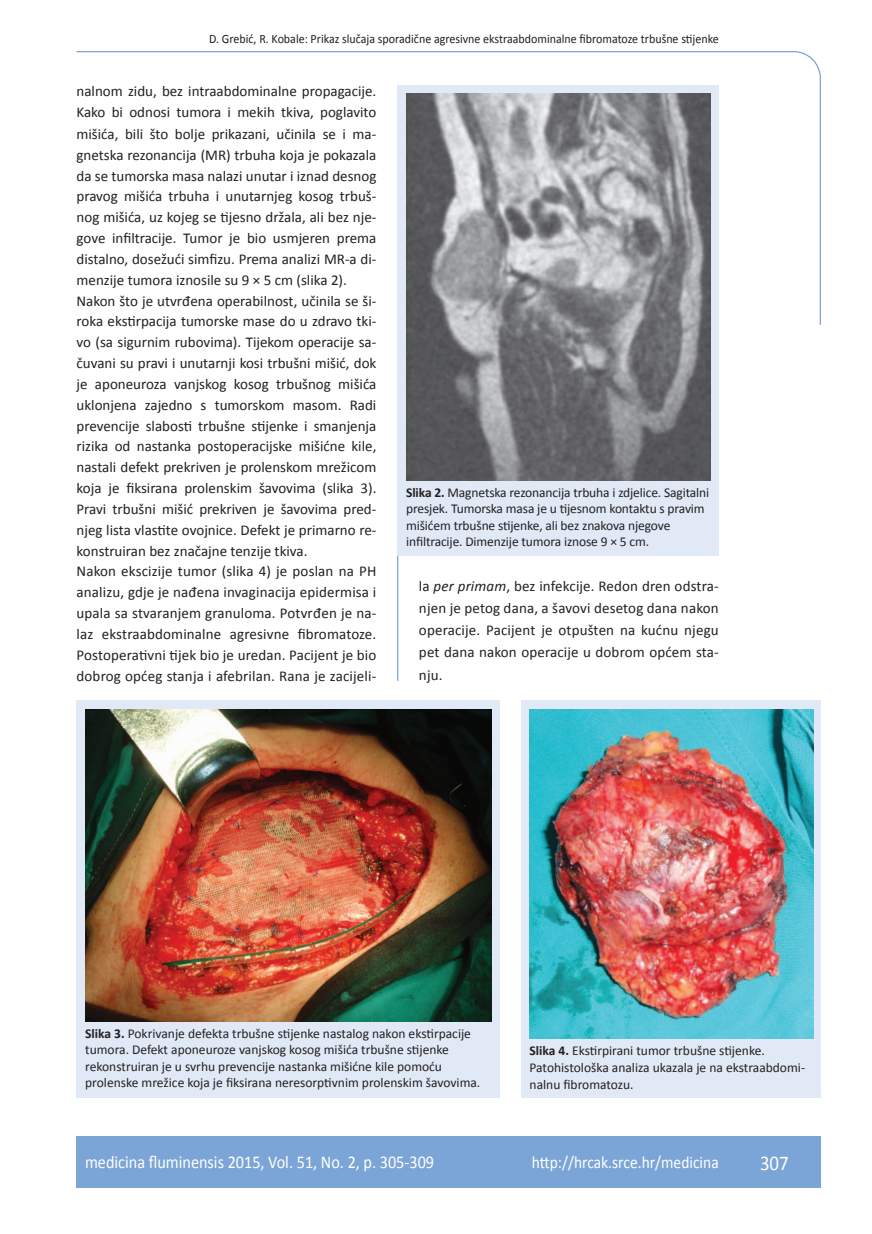
<style>
.page{position:relative;width:872px;height:1234px;background:#fff}
.page>*{position:absolute;margin:0;border:0;box-sizing:border-box;transform-origin:0 0}
.t1{font:21px "Calibri";color:#fff;scale:.9 1}
.t2{font:18px "Calibri";color:#fff;scale:.9 1}
.t3{font:17.25px "Calibri";color:#fff;scale:.9 1}
.t4{font:15px/20.9px "Calibri";color:#231f20}
.t5{font:13.5px/16.5px "Calibri";letter-spacing:-.005em;color:#231f20}
.t6{font:12.75px "Calibri";color:#231f20;scale:.94 1}
.s1{font-weight:700}
.s2{font-style:italic}
</style>
<div class="page">
<svg style="left:76px;top:51px;width:745px;height:275px"></svg>
<hr style="left:397px;top:556px;width:1px;height:124px;background:#7ca5d7">
<div style="left:77px;top:1135px;width:744px;height:51px;background:#7ca5d7"></div>
<div style="left:398px;top:85px;width:321px;height:470px;background:#e1e9f6"></div>
<img style="left:406px;top:94px;width:304px;height:386px">
<div style="left:77px;top:700px;width:423px;height:397px;background:#e1e9f6"></div>
<img style="left:85px;top:709px;width:406px;height:311px">
<div style="left:521px;top:700px;width:300px;height:397px;background:#e1e9f6"></div>
<img style="left:529px;top:709px;width:284px;height:329px">
<p class="t6" style="left:209px;top:30px;width:543px">D. Grebić, R. Kobale: Prikaz slučaja sporadične agresivne ekstraabdominalne fibromatoze trbušne stijenke</p>
<p class="t4" style="left:77px;top:80px;width:301px">nalnom zidu, bez intraabdominalne propagacije.<br>Kako bi odnosi tumora i mekih tkiva, poglavito mišića, bili što bolje prikazani, učinila se i ma&shy;gnetska rezonancija (MR) trbuha koja je pokazala da se tumorska masa nalazi unutar i iznad desnog pravog mišića trbuha i unutarnjeg kosog trbuš&shy;nog mišića, uz kojeg se tijesno držala, ali bez nje&shy;gove infiltracije. Tumor je bio usmjeren prema distalno, dosežući simfizu. Prema analizi MR-a di&shy;menzije tumora iznosile su 9 × 5 cm (slika 2).<br>Nakon što je utvrđena operabilnost, učinila se ši&shy;roka ekstirpacija tumorske mase do u zdravo tki&shy;vo (sa sigurnim rubovima). Tijekom operacije sa&shy;čuvani su pravi i unutarnji kosi trbušni mišić, dok je aponeuroza vanjskog kosog trbušnog mišića uklonjena zajedno s tumorskom masom. Radi prevencije slabosti trbušne stijenke i smanjenja rizika od nastanka postoperacijske mišićne kile, nastali defekt prekriven je prolenskom mrežicom koja je fiksirana prolenskim šavovima (slika 3).<br>Pravi trbušni mišić prekriven je šavovima pred&shy;njeg lista vlastite ovojnice. Defekt je primarno re&shy;konstruiran bez značajne tenzije tkiva.<br>Nakon ekscizije tumor (slika 4) je poslan na PH analizu, gdje je nađena invaginacija epidermisa i upala sa stvaranjem granuloma. Potvrđen je na&shy;laz ekstraabdominalne agresivne fibromatoze.<br>Postoperativni tijek bio je uredan. Pacijent je bio dobrog općeg stanja i afebrilan. Rana je zacijeli-</p>
<p class="t5" style="left:406px;top:483px;width:304px"><span class="s1">Slika 2.</span> Magnetska rezonancija trbuha i zdjelice. Sagitalni presjek. Tumorska masa je u tijesnom kontaktu s pravim mišićem trbušne stijenke, ali bez znakova njegove infiltracije. Dimenzije tumora iznose 9 × 5 cm.</p>
<p class="t4" style="left:419px;top:574px;width:301px;line-height:22px;text-align:justify">la <span class="s2">per primam</span>, bez infekcije. Redon dren odstra&shy;njen je petog dana, a šavovi desetog dana nakon operacije. Pacijent je otpušten na kućnu njegu pet dana nakon operacije u dobrom općem sta&shy;nju.</p>
<p class="t5" style="left:85px;top:1024px;width:396px"><span class="s1">Slika 3.</span> Pokrivanje defekta trbušne stijenke nastalog nakon ekstirpacije tumora. Defekt aponeuroze vanjskog kosog mišića trbušne stijenke rekonstruiran je u svrhu prevencije nastanka mišićne kile pomoću prolenske mrežice koja je fiksirana neresorptivnim prolenskim šavovima.</p>
<p class="t2" style="left:85px;top:1150px;width:389px">medicina fluminensis 2015, Vol. 51, No. 2, p. 305-309</p>
<p class="t5" style="left:529px;top:1041px;width:276px"><span class="s1">Slika 4.</span> Ekstirpirani tumor trbušne stijenke.<br>Patohistološka analiza ukazala je na ekstraabdomi&shy;nalnu fibromatozu.</p>
<p class="t3" style="left:532px;top:1151px;width:209px">http://hrcak.srce.hr/medicina</p>
<h1 class="t1" style="left:760px;top:1149px;width:33px">307</h1>
</div>
